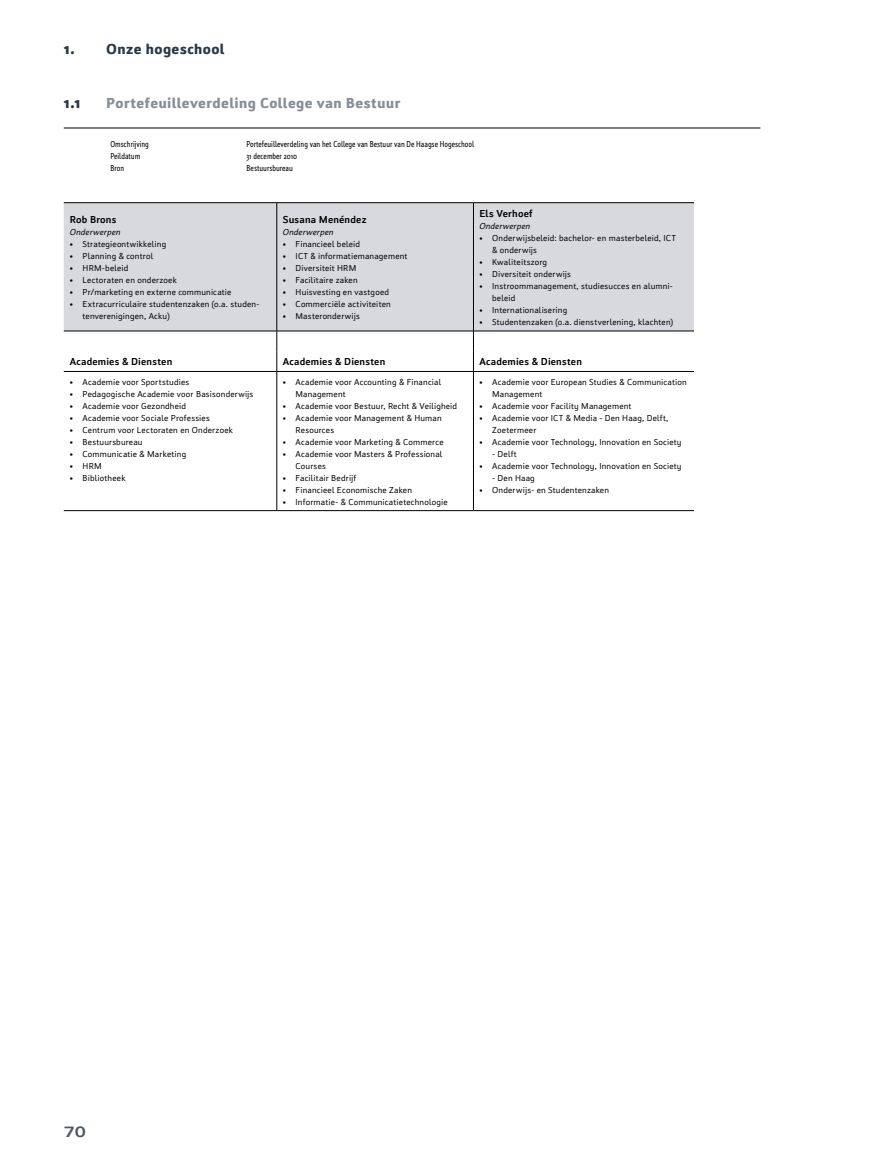
<style>
.page{position:relative;width:893px;height:1170px;background:#fff}
.page>*{position:absolute;margin:0;border:0;box-sizing:border-box;transform-origin:0 0}
.t1{font:900 16.5px "Insider";color:#2c3946}
.t2{font:900 15px "Insider";letter-spacing:.025em;color:#878d99}
.t3{font:900 15px "Insider";letter-spacing:.025em;color:#2c3946}
.t4{font:700 expanded 15px "Univers LT Std";color:#4e5865}
.t5{font:700 10.5px "Insider";letter-spacing:.015em;color:#000}
.t6{font:9px/12px "Insider";letter-spacing:.02em;color:#000}
.t7{font:9px "Insider C Regular";color:#000}
.t8{font:italic 9px "Insider";letter-spacing:.02em;color:#000}
.s1{font-size:16.5px}
</style>
<div class="page">
<hr style="left:64px;top:128px;width:696px;height:1px;background:#000">
<div style="left:64px;top:203px;width:630px;height:128px;background:#d7d9df"></div>
<svg style="left:277px;top:332px;width:1px;height:39px"></svg>
<svg style="left:473px;top:332px;width:1px;height:39px"></svg>
<hr style="left:277px;top:371px;width:1px;height:139px;background:#000">
<hr style="left:473px;top:371px;width:1px;height:139px;background:#000">
<hr style="left:64px;top:202px;width:213px;height:1px;background:#000">
<hr style="left:277px;top:202px;width:196px;height:1px;background:#000">
<hr style="left:277px;top:203px;width:1px;height:128px;background:#000">
<hr style="left:473px;top:202px;width:221px;height:1px;background:#000">
<hr style="left:473px;top:203px;width:1px;height:128px;background:#000">
<hr style="left:64px;top:331px;width:213px;height:1px;background:#000">
<hr style="left:277px;top:331px;width:196px;height:1px;background:#000">
<hr style="left:473px;top:331px;width:221px;height:1px;background:#000">
<hr style="left:64px;top:371px;width:213px;height:1px;background:#000">
<hr style="left:277px;top:371px;width:196px;height:1px;background:#000">
<hr style="left:473px;top:371px;width:221px;height:1px;background:#000">
<hr style="left:64px;top:510px;width:213px;height:1px;background:#000">
<hr style="left:277px;top:510px;width:196px;height:1px;background:#000">
<hr style="left:473px;top:510px;width:221px;height:1px;background:#000">
<h2 class="t3" style="left:64px;top:41px;width:162px"><span class="s1">1.</span> Onze hogeschool</h2>
<h1 class="t1" style="left:64px;top:94px;width:18px">1.1</h1>
<h2 class="t2" style="left:106px;top:95px;width:296px">Portefeuilleverdeling College van Bestuur</h2>
<p class="t7" style="left:111px;top:139px;width:40px">Omschrijving</p>
<p class="t7" style="left:247px;top:139px;width:229px">Portefeuilleverdeling van het College van Bestuur van De Haagse Hogeschool</p>
<p class="t7" style="left:111px;top:151px;width:31px">Peildatum</p>
<p class="t7" style="left:247px;top:151px;width:52px">31 december 2010</p>
<p class="t7" style="left:111px;top:163px;width:15px">Bron</p>
<p class="t7" style="left:247px;top:163px;width:48px">Bestuursbureau</p>
<p class="t5" style="left:70px;top:213px;width:48px">Rob Brons</p>
<p class="t8" style="left:70px;top:227px;width:52px">Onderwerpen</p>
<p class="t6" style="left:70px;top:238px;width:98px">• Strategieontwikkeling</p>
<p class="t6" style="left:70px;top:250px;width:85px">• Planning &amp; control</p>
<p class="t6" style="left:70px;top:262px;width:60px">• HRM-beleid</p>
<p class="t6" style="left:70px;top:274px;width:109px">• Lectoraten en onderzoek</p>
<p class="t6" style="left:70px;top:286px;width:163px">• Pr/marketing en externe communicatie</p>
<p class="t6" style="left:83px;top:298px;width:178px;text-indent:-13px">• Extracurriculaire studentenzaken (o.a. studen&shy;tenverenigingen, Acku)</p>
<p class="t5" style="left:283px;top:213px;width:85px">Susana Menéndez</p>
<p class="t8" style="left:283px;top:227px;width:52px">Onderwerpen</p>
<p class="t6" style="left:283px;top:238px;width:79px">• Financieel beleid</p>
<p class="t6" style="left:283px;top:250px;width:126px">• ICT &amp; informatiemanagement</p>
<p class="t6" style="left:283px;top:262px;width:75px">• Diversiteit HRM</p>
<p class="t6" style="left:283px;top:274px;width:76px">• Facilitaire zaken</p>
<p class="t6" style="left:283px;top:286px;width:108px">• Huisvesting en vastgoed</p>
<p class="t6" style="left:283px;top:298px;width:110px">• Commerciële activiteiten</p>
<p class="t6" style="left:283px;top:310px;width:79px">• Masteronderwijs</p>
<p class="t5" style="left:479px;top:207px;width:55px">Els Verhoef</p>
<p class="t8" style="left:479px;top:221px;width:52px">Onderwerpen</p>
<p class="t6" style="left:492px;top:232px;width:185px;text-indent:-13px">• Onderwijsbeleid: bachelor- en masterbeleid, ICT &amp; onderwijs</p>
<p class="t6" style="left:479px;top:256px;width:69px">• Kwaliteitszorg</p>
<p class="t6" style="left:479px;top:268px;width:93px">• Diversiteit onderwijs</p>
<p class="t6" style="left:492px;top:280px;width:182px;text-indent:-13px">• Instroommanagement, studiesucces en alumni&shy;beleid</p>
<p class="t6" style="left:479px;top:304px;width:89px">• Internationalisering</p>
<p class="t6" style="left:479px;top:316px;width:195px">• Studentenzaken (o.a. dienstverlening, klachten)</p>
<p class="t5" style="left:70px;top:356px;width:104px">Academies &amp; Diensten</p>
<p class="t5" style="left:283px;top:356px;width:104px">Academies &amp; Diensten</p>
<p class="t5" style="left:479px;top:356px;width:104px">Academies &amp; Diensten</p>
<p class="t6" style="left:70px;top:375px;width:121px">• Academie voor Sportstudies</p>
<p class="t6" style="left:70px;top:387px;width:185px">• Pedagogische Academie voor Basisonderwijs</p>
<p class="t6" style="left:70px;top:399px;width:118px">• Academie voor Gezondheid</p>
<p class="t6" style="left:70px;top:411px;width:142px">• Academie voor Sociale Professies</p>
<p class="t6" style="left:70px;top:423px;width:165px">• Centrum voor Lectoraten en Onderzoek</p>
<p class="t6" style="left:70px;top:435px;width:74px">• Bestuursbureau</p>
<p class="t6" style="left:70px;top:447px;width:118px">• Communicatie &amp; Marketing</p>
<p class="t6" style="left:70px;top:459px;width:33px">• HRM</p>
<p class="t6" style="left:70px;top:471px;width:57px">• Bibliotheek</p>
<p class="t6" style="left:492px;top:375px;width:196px;text-indent:-13px">• Academie voor European Studies &amp; Communication<br>Management</p>
<p class="t6" style="left:479px;top:399px;width:154px">• Academie voor Facility Management</p>
<p class="t6" style="left:492px;top:411px;width:178px;text-indent:-13px">• Academie voor ICT &amp; Media - Den Haag, Delft,<br>Zoetermeer</p>
<p class="t6" style="left:479px;top:435px;width:204px">• Academie voor Technology, Innovation en Society</p>
<p class="t6" style="left:492px;top:447px;width:26px">- Delft</p>
<p class="t6" style="left:479px;top:459px;width:204px">• Academie voor Technology, Innovation en Society</p>
<p class="t6" style="left:492px;top:471px;width:44px">- Den Haag</p>
<p class="t6" style="left:479px;top:483px;width:131px">• Onderwijs- en Studentenzaken</p>
<p class="t6" style="left:296px;top:375px;width:147px;text-indent:-13px">• Academie voor Accounting &amp; Financial<br>Management</p>
<p class="t6" style="left:283px;top:399px;width:176px">• Academie voor Bestuur, Recht &amp; Veiligheid</p>
<p class="t6" style="left:296px;top:411px;width:148px;text-indent:-13px">• Academie voor Management &amp; Human<br>Resources</p>
<p class="t6" style="left:283px;top:435px;width:162px">• Academie voor Marketing &amp; Commerce</p>
<p class="t6" style="left:296px;top:447px;width:148px;text-indent:-13px">• Academie voor Masters &amp; Professional<br>Courses</p>
<p class="t6" style="left:283px;top:471px;width:75px">• Facilitair Bedrijf</p>
<p class="t6" style="left:283px;top:483px;width:131px">• Financieel Economische Zaken</p>
<p class="t6" style="left:283px;top:495px;width:167px">• Informatie- &amp; Communicatietechnologie</p>
<h2 class="t4" style="left:64px;top:1123px;width:24px">70</h2>
</div>
